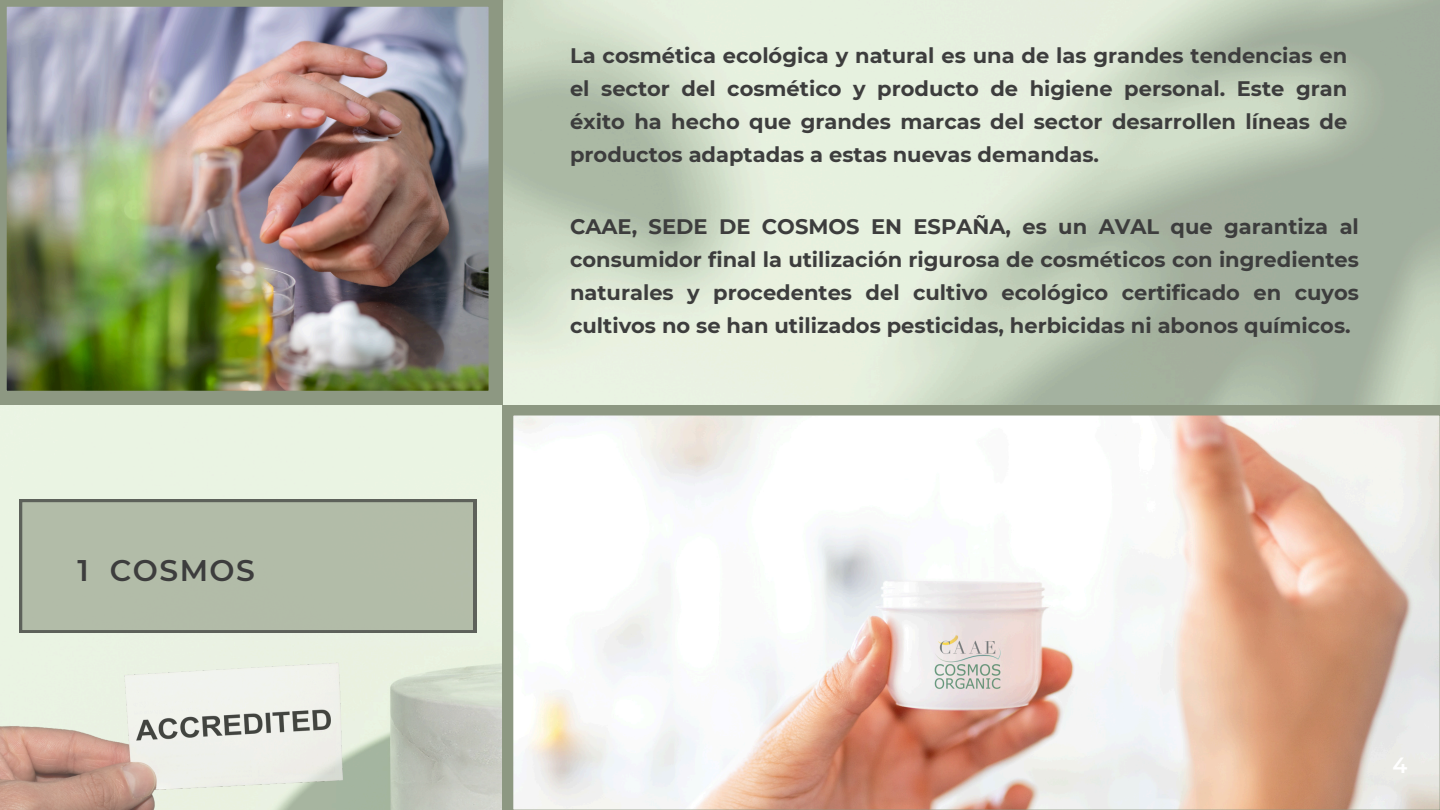
<style>
.page{position:relative;width:1440px;height:810px;background:#fff}
.page>*{position:absolute;margin:0;border:0;box-sizing:border-box;transform-origin:0 0}
.t1{font:600 29.8px "Montserrat";letter-spacing:.05em;color:#3d3d3d}
.t2{font:600 22px "Montserrat";color:#fff}
.t3{font:700 21px/33px "Montserrat";color:#3d3d3d;text-align:justify}
</style>
<div class="page">
<img style="left:0;top:0;width:1440px;height:810px">
<svg style="left:503px;top:405px;width:937px;height:405px"></svg>
<img style="left:0;top:0;width:502px;height:405px">
<img style="left:933px;top:635px;width:68px;height:55px">
<img style="left:0;top:602px;width:423px;height:208px">
<div style="left:19px;top:499px;width:457px;height:134px;background:#b2bca8"></div>
<h1 class="t1" style="left:77px;top:552px;width:179px">1 COSMOS</h1>
<p class="t3" style="left:570px;top:39px;width:779px">La cosmética ecológica y natural es una de las grandes tendencias en el sector del cosmético y producto de higiene personal. Este gran éxito ha hecho que grandes marcas del sector desarrollen líneas de productos adaptadas a estas nuevas demandas.</p>
<p class="t3" style="left:570px;top:210px;width:790px">CAAE, SEDE DE COSMOS EN ESPAÑA, es un AVAL que garantiza al consumidor final la utilización rigurosa de cosméticos con ingredientes naturales y procedentes del cultivo ecológico certificado en cuyos cultivos no se han utilizados pesticidas, herbicidas ni abonos químicos.</p>
<p class="t2" style="left:1393px;top:752px;width:16px">4</p>
</div>
